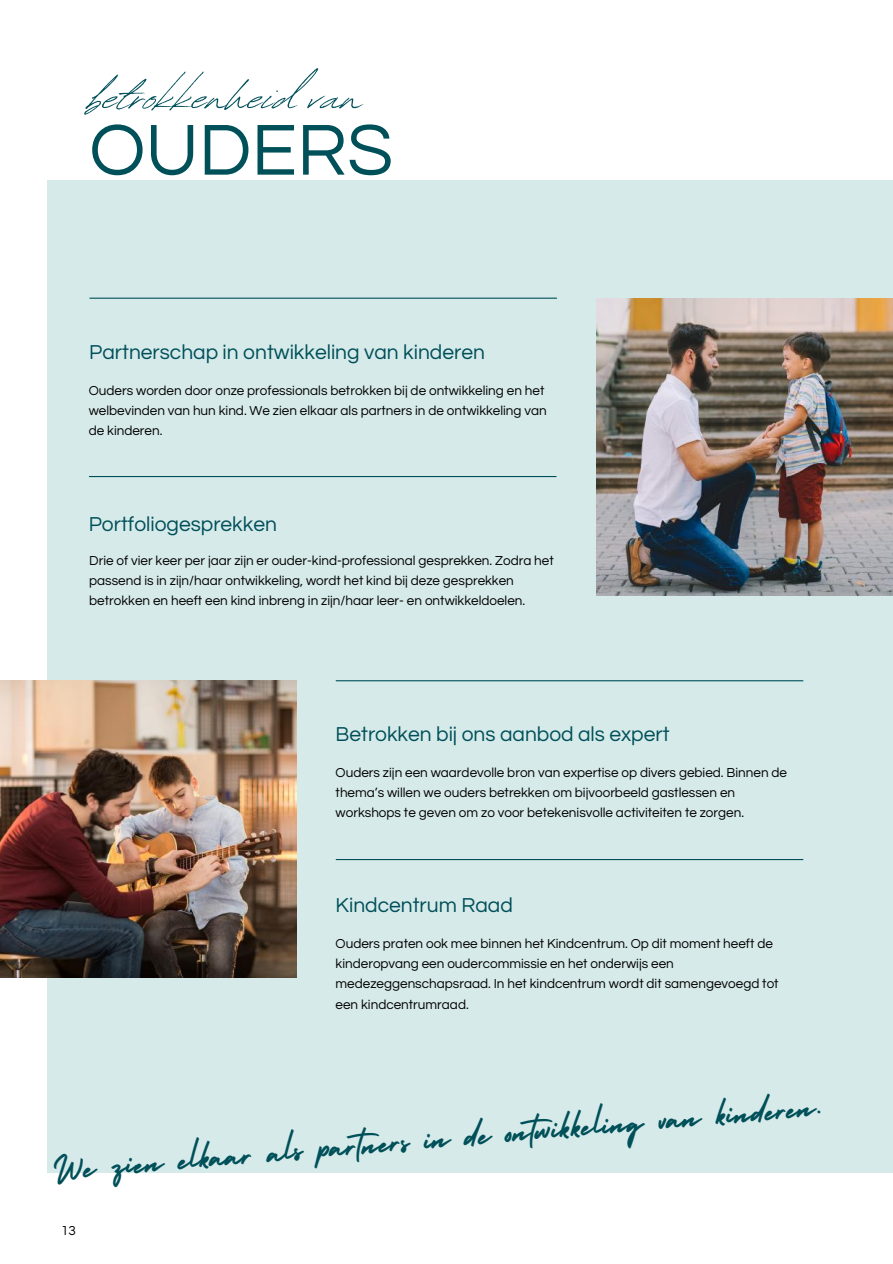
<style>
.page{position:relative;width:893px;height:1264px;background:#fff}
.page>*{position:absolute;margin:0;border:0;box-sizing:border-box;transform-origin:0 0}
.t1{font:75px "Questrial";color:#005059}
.t2{font:69.75px "Revive 80 Signature";color:#005059}
.t3{font:42px "Holiday";color:#005059}
.t4{font:21px "Questrial";color:#005059}
.t5{font:13.5px/20.2px "Questrial";color:#000}
</style>
<div class="page">
<div style="left:47px;top:180px;width:845px;height:992px;background:#d7eaea"></div>
<img style="left:0;top:680px;width:296px;height:297px">
<hr style="left:336px;top:680px;width:466px;height:1px;background:#005059">
<img style="left:596px;top:299px;width:296px;height:296px">
<hr style="left:90px;top:297px;width:466px;height:2px;background:#005059">
<hr style="left:89px;top:476px;width:467px;height:1px;background:#005059">
<hr style="left:336px;top:859px;width:466px;height:1px;background:#005059">
<h2 class="t2" style="left:89px;top:43px;width:274px">betrokkenheidvan</h2>
<h1 class="t1" style="left:89px;top:113px;width:305px">OUDERS</h1>
<h3 class="t4" style="left:89px;top:342px;width:397px">Partnerschap in ontwikkeling van kinderen</h3>
<p class="t5" style="left:89px;top:380px;width:459px">Ouders worden door onze professionals betrokken bij de ontwikkeling en het welbevinden van hun kind. We zien elkaar als partners in de ontwikkeling van de kinderen.</p>
<h3 class="t4" style="left:89px;top:514px;width:190px">Portfoliogesprekken</h3>
<p class="t5" style="left:89px;top:550px;width:466px">Drie of vier keer per jaar zijn er ouder-kind-professional gesprekken. Zodra het passend is in zijn/haar ontwikkeling, wordt het kind bij deze gesprekken betrokken en heeft een kind inbreng in zijn/haar leer- en ontwikkeldoelen.</p>
<h3 class="t4" style="left:335px;top:723px;width:335px">Betrokken bij ons aanbod als expert</h3>
<p class="t5" style="left:335px;top:762px;width:453px">Ouders zijn een waardevolle bron van expertise op divers gebied. Binnen de thema’s willen we ouders betrekken om bijvoorbeeld gastlessen en workshops te geven om zo voor betekenisvolle activiteiten te zorgen.</p>
<h3 class="t4" style="left:335px;top:894px;width:179px">Kindcentrum Raad</h3>
<p class="t5" style="left:335px;top:933px;width:444px">Ouders praten ook mee binnen het Kindcentrum. Op dit moment heeft de kinderopvang een oudercommissie en het onderwijs een medezeggenschapsraad. In het kindcentrum wordt dit samengevoegd tot een kindcentrumraad.</p>
<h3 class="t3" style="left:50px;top:1139px;width:772px;rotate:-5deg">We zien elkaar als partners in de ontwikkeling van kinderen.</h3>
<p class="t5" style="left:61px;top:1220px;width:16px">13</p>
</div>
